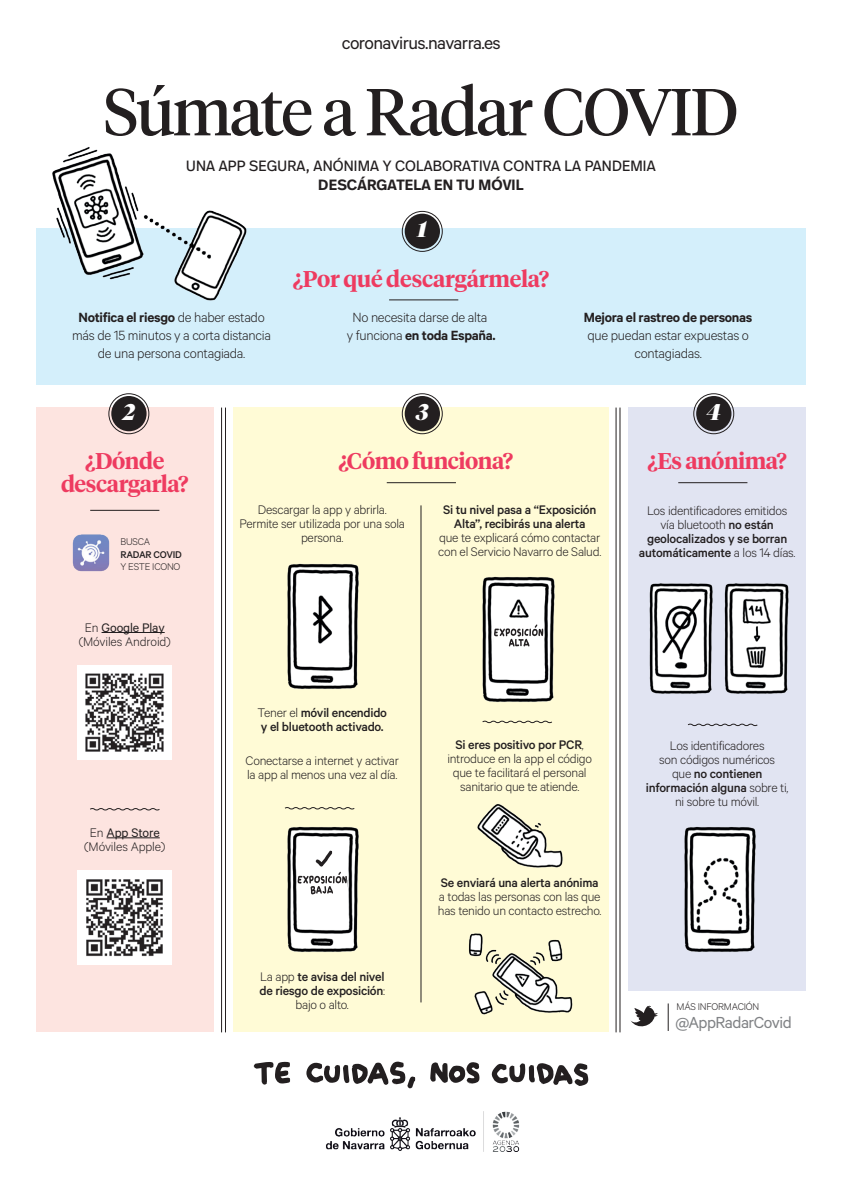
<style>
.page{position:relative;width:842px;height:1191px;background:#fff}
.page>*{position:absolute;margin:0;border:0;box-sizing:border-box;transform-origin:0 0}
.t1{font:66px "Tiempos Headline";letter-spacing:-.03em;color:#231f20}
.t2{font:600 22.7px/22.7px "Tiempos Headline";letter-spacing:-.02em;color:#ee3b60;text-align:center}
.t3{font:italic 900 22.7px "Tiempos Fine";color:#fff}
.t4{font:19.9px "Calibre";letter-spacing:-.03em;color:#231f20}
.t5{font:18px "Calibre";letter-spacing:-.03em;color:#808285}
.t6{font:300 15px/18px "Calibre";letter-spacing:-.02em;color:#231f20;text-align:center}
.t7{font:600 15px "Calibre";letter-spacing:-.02em;color:#231f20}
.t8{font:14.9px "Real Head OT";letter-spacing:.01em;color:#231f20}
.t9{font:600 14.9px "Real Head OT";letter-spacing:.01em;color:#231f20}
.t10{font:300 14px/14px "Calibre";letter-spacing:-.02em;color:#231f20;text-align:center}
.t11{font:500 14px/14px "Calibre";letter-spacing:-.02em;color:#231f20;text-align:center}
.t12{font:300 11px "Calibre";letter-spacing:-.02em;color:#231f20}
.t13{font:500 11px "Calibre";letter-spacing:-.02em;color:#231f20}
.s1{font-weight:600}
.s2{font-weight:400}
.s3{font-weight:500}
.s4{font-weight:300}
</style>
<div class="page">
<div style="left:628px;top:407px;width:178px;height:584px;background:#e1e4f2"></div>
<div style="left:233px;top:407px;width:375px;height:625px;background:#fffbd6"></div>
<div style="left:36px;top:407px;width:178px;height:625px;background:#fde4e0"></div>
<div style="left:36px;top:228px;width:770px;height:156px;background:#d4effb"></div>
<hr style="left:221px;top:407px;width:1px;height:625px;background:#231f20">
<hr style="left:616px;top:407px;width:1px;height:625px;background:#231f20">
<hr style="left:225px;top:407px;width:1px;height:625px;background:#231f20">
<hr style="left:620px;top:407px;width:1px;height:625px;background:#231f20">
<hr style="left:421px;top:505px;width:1px;height:497px;background:#231f20">
<div style="left:405px;top:214px;width:35px;height:35px;background:#231f20;border-radius:50%"></div>
<div style="left:402px;top:211px;width:41px;height:41px;border:1px solid #231f20;border-radius:50%"></div>
<div style="left:111px;top:396px;width:36px;height:35px;background:#231f20;border-radius:50%"></div>
<div style="left:109px;top:393px;width:40px;height:41px;border:1px solid #231f20;border-radius:50%"></div>
<div style="left:405px;top:396px;width:35px;height:35px;background:#231f20;border-radius:50%"></div>
<div style="left:402px;top:393px;width:41px;height:41px;border:1px solid #231f20;border-radius:50%"></div>
<div style="left:696px;top:396px;width:35px;height:35px;background:#231f20;border-radius:50%"></div>
<div style="left:693px;top:393px;width:41px;height:41px;border:1px solid #231f20;border-radius:50%"></div>
<img style="left:326px;top:1111px;width:193px;height:40px">
<hr style="left:389px;top:300px;width:69px;height:1px;background:#231f20">
<hr style="left:90px;top:510px;width:69px;height:1px;background:#231f20">
<svg style="left:90px;top:808px;width:70px;height:3px"></svg>
<svg style="left:284px;top:807px;width:71px;height:3px"></svg>
<svg style="left:482px;top:720px;width:70px;height:3px"></svg>
<svg style="left:687px;top:723px;width:71px;height:3px"></svg>
<hr style="left:387px;top:482px;width:69px;height:1px;background:#231f20">
<hr style="left:678px;top:482px;width:69px;height:1px;background:#231f20">
<hr style="left:102px;top:632px;width:63px;height:1px;background:#231f20">
<hr style="left:106px;top:837px;width:54px;height:1px;background:#231f20">
<img style="left:78px;top:665px;width:94px;height:94px">
<img style="left:78px;top:871px;width:94px;height:93px">
<svg style="left:254px;top:1061px;width:36px;height:24px"></svg>
<svg style="left:430px;top:1062px;width:49px;height:22px"></svg>
<svg style="left:491px;top:1063px;width:97px;height:23px"></svg>
<svg style="left:306px;top:1061px;width:109px;height:27px"></svg>
<svg style="left:630px;top:1005px;width:28px;height:22px"></svg>
<svg style="left:668px;top:1003px;width:1px;height:28px"></svg>
<img style="left:72px;top:534px;width:38px;height:38px">
<img style="left:52px;top:147px;width:195px;height:154px">
<img style="left:287px;top:563px;width:72px;height:126px">
<img style="left:287px;top:826px;width:72px;height:126px">
<img style="left:649px;top:583px;width:140px;height:111px">
<img style="left:684px;top:827px;width:72px;height:125px">
<img style="left:477px;top:804px;width:86px;height:64px">
<img style="left:469px;top:933px;width:104px;height:82px">
<div style="left:298px;top:861px;width:49px;height:41px;background:#fff"></div>
<img style="left:482px;top:576px;width:73px;height:126px">
<div style="left:494px;top:623px;width:49px;height:35px;background:#fff"></div>
<svg style="left:494px;top:624px;width:49px;height:22px"></svg>
<svg style="left:298px;top:850px;width:49px;height:44px"></svg>
<h3 class="t4" style="left:342px;top:31px;width:160px">coronavirus.navarra.es</h3>
<h1 class="t1" style="left:104px;top:67px;width:636px">Súmate a Radar COVID</h1>
<p class="t8" style="left:186px;top:157px;width:471px">UNA APP SEGURA, ANÓNIMA Y COLABORATIVA CONTRA LA PANDEMIA</p>
<p class="t9" style="left:318px;top:175px;width:207px">DESCÁRGATELA EN TU MÓVIL</p>
<h2 class="t3" style="left:417px;top:216px;width:12px">1</h2>
<h2 class="t2" style="left:293px;top:266px;width:258px">¿Por qué descargármela?</h2>
<p class="t6" style="left:72px;top:307px;width:200px"><span class="s1">Notifica el riesgo</span> de haber estado más de 15 minutos y a corta distancia de una persona contagiada.</p>
<p class="t6" style="left:347px;top:307px;width:150px">No necesita darse de alta<br>y funciona <span class="s1">en toda España.</span></p>
<p class="t7" style="left:584px;top:308px;width:170px">Mejora el rastreo de personas</p>
<p class="t6" style="left:587px;top:325px;width:163px">que puedan estar expuestas o contagiadas.</p>
<h2 class="t3" style="left:122px;top:398px;width:14px">2</h2>
<h2 class="t3" style="left:416px;top:398px;width:14px">3</h2>
<h2 class="t3" style="left:706px;top:398px;width:16px">4</h2>
<h2 class="t2" style="left:61px;top:448px;width:129px">¿Dónde descargarla?</h2>
<h2 class="t2" style="left:338px;top:448px;width:176px">¿Cómo funciona?</h2>
<h2 class="t2" style="left:647px;top:448px;width:141px">¿Es anónima?</h2>
<p class="t12" style="left:120px;top:535px;width:31px">BUSCA</p>
<p class="t13" style="left:120px;top:548px;width:63px">RADAR COVID</p>
<p class="t12" style="left:120px;top:560px;width:61px">Y ESTE ICONO</p>
<p class="t10" style="left:79px;top:619px;width:94px">En <span class="s2">Google Play </span>(Móviles Android)</p>
<p class="t10" style="left:84px;top:825px;width:83px">En <span class="s2">App Store </span>(Móviles Apple)</p>
<p class="t10" style="left:240px;top:502px;width:167px">Descargar la app y abrirla.<br>Permite ser utilizada por una sola persona.</p>
<p class="t11" style="left:443px;top:502px;width:155px">Si tu nivel pasa a “Exposición<br>Alta”, recibirás una alerta</p>
<p class="t10" style="left:438px;top:530px;width:165px;text-align:left">que te explicará cómo contactar con el Servicio Navarro de Salud.</p>
<p class="t10" style="left:639px;top:502px;width:158px">Los identificadores emitidos vía bluetooth <span class="s3">no están geolocalizados y se borran automáticamente</span> a los 14 días.</p>
<p class="t11" style="left:258px;top:705px;width:131px;text-align:left"><span class="s4">Tener el</span> móvil encendido y el bluetooth activado.</p>
<p class="t10" style="left:246px;top:752px;width:155px;text-align:left">Conectarse a internet y activar la app al menos una vez al día.</p>
<p class="t11" style="left:259px;top:969px;width:127px"><span class="s4">La app</span> te avisa del nivel de riesgo de exposición<span class="s4">: bajo o alto.</span></p>
<p class="t10" style="left:447px;top:736px;width:146px"><span class="s3">Si eres positivo por PCR</span>, introduce en la app el código que te facilitará el personal sanitario que te atiende.</p>
<p class="t11" style="left:441px;top:875px;width:159px">Se enviará una alerta anónima</p>
<p class="t10" style="left:438px;top:889px;width:165px;text-align:left">a todas las personas con las que has tenido un contacto estrecho.</p>
<p class="t10" style="left:646px;top:737px;width:144px">Los identificadores<br>son códigos numéricos<br>que <span class="s3">no contienen información alguna</span> sobre ti, ni sobre tu móvil.</p>
<p class="t12" style="left:676px;top:999px;width:84px">MÁS INFORMACIÓN</p>
<p class="t5" style="left:675px;top:1011px;width:118px">@AppRadarCovid</p>
</div>
